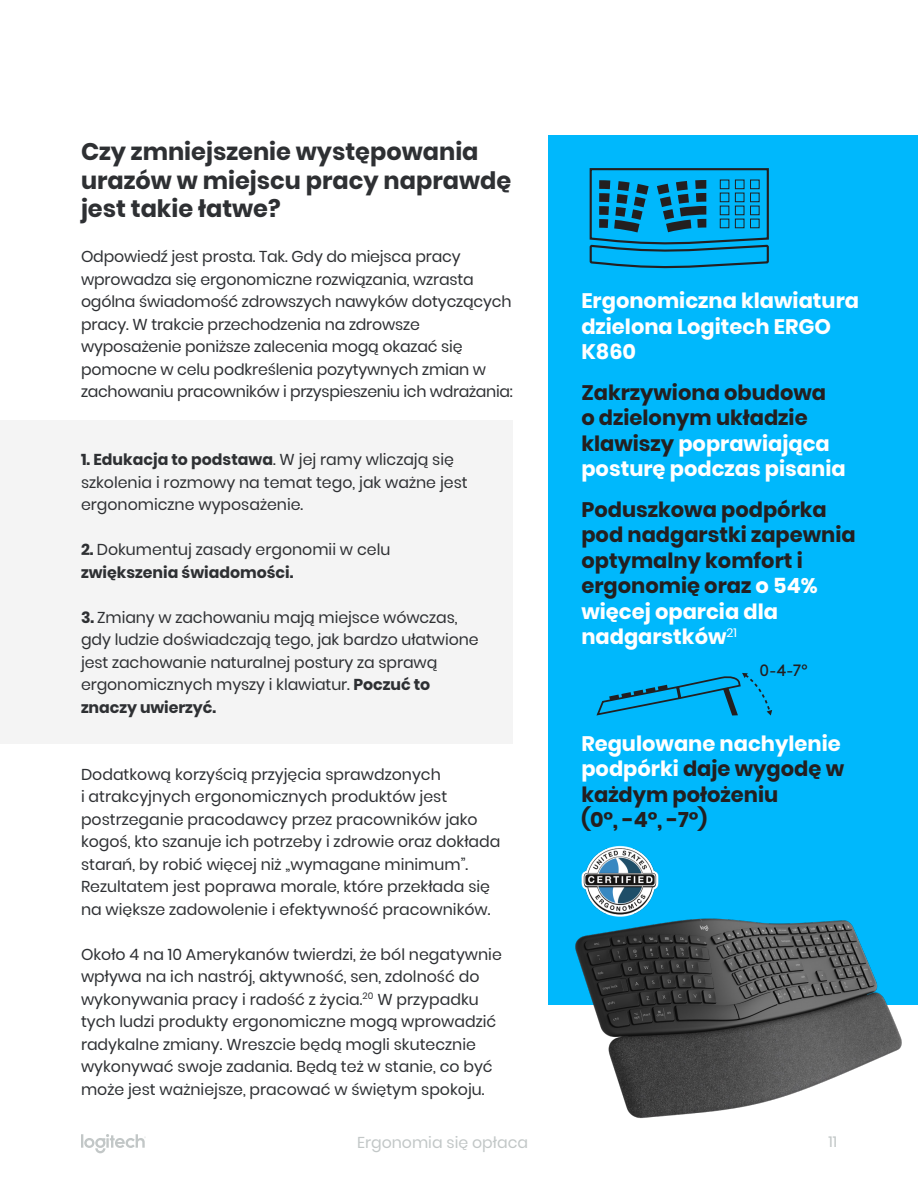
<style>
.page{position:relative;width:918px;height:1188px;background:#fff}
.page>*{position:absolute;margin:0;border:0;box-sizing:border-box;transform-origin:0 0}
.t1{font:700 24px/28.5px "Poppins";color:#2e3033}
.t2{font:700 21px/25.5px "Poppins";color:#231f20}
.t3{font:700 21px/25.5px "Poppins";color:#fff}
.t4{font:16.35px "Brown Pro Regular Alt";color:#231f20}
.t5{font:15.75px/22.5px "Poppins";color:#2e3033}
.t6{font:15.75px "Poppins";color:#c2c7c7}
.t7{font:15px "Poppins";color:#c2c7c7}
.s1{font-weight:700}
.s2{color:#fff}
</style>
<div class="page">
<svg style="left:81px;top:1134px;width:65px;height:19px"></svg>
<div style="left:0;top:420px;width:513px;height:324px;background:#f4f4f4"></div>
<div style="left:548px;top:135px;width:370px;height:869px;background:#00b8fc"></div>
<svg style="left:589px;top:168px;width:180px;height:101px"></svg>
<svg style="left:596px;top:673px;width:176px;height:43px"></svg>
<img style="left:581px;top:845px;width:78px;height:55px">
<img style="left:555px;top:900px;width:363px;height:219px">
<p class="t1" style="left:81px;top:138px;width:432px">Czy zmniejszenie występowania urazów w miejscu pracy naprawdę jest takie łatwe?</p>
<p class="t5" style="left:81px;top:246px;width:434px">Odpowiedź jest prosta. Tak. Gdy do miejsca pracy wprowadza się ergonomiczne rozwiązania, wzrasta ogólna świadomość zdrowszych nawyków dotyczących pracy. W trakcie przechodzenia na zdrowsze wyposażenie poniższe zalecenia mogą okazać się pomocne w celu podkreślenia pozytywnych zmian w zachowaniu pracowników i przyspieszeniu ich wdrażania:</p>
<p class="t5" style="left:81px;top:449px;width:388px"><span class="s1">1. Edukacja to podstawa</span>. W jej ramy wliczają się szkolenia i rozmowy na temat tego, jak ważne jest ergonomiczne wyposażenie.</p>
<p class="t5" style="left:81px;top:539px;width:311px"><span class="s1">2.</span> Dokumentuj zasady ergonomii w celu <span class="s1">zwiększenia świadomości.</span></p>
<p class="t5" style="left:81px;top:606px;width:399px"><span class="s1">3.</span> Zmiany w zachowaniu mają miejsce wówczas, gdy ludzie doświadczają tego, jak bardzo ułatwione jest zachowanie naturalnej postury za sprawą ergonomicznych myszy i klawiatur. <span class="s1">Poczuć to znaczy uwierzyć.</span></p>
<p class="t5" style="left:81px;top:763px;width:421px">Dodatkową korzyścią przyjęcia sprawdzonych<br>i atrakcyjnych ergonomicznych produktów jest postrzeganie pracodawcy przez pracowników jako kogoś, kto szanuje ich potrzeby i zdrowie oraz dokłada starań, by robić więcej niż „wymagane minimum”.<br>Rezultatem jest poprawa morale, które przekłada się na większe zadowolenie i efektywność pracowników.</p>
<p class="t5" style="left:81px;top:943px;width:422px">Około 4 na 10 Amerykanów twierdzi, że ból negatywnie wpływa na ich nastrój, aktywność, sen, zdolność do wykonywania pracy i radość z życia.<sup>20</sup> W przypadku tych ludzi produkty ergonomiczne mogą wprowadzić radykalne zmiany. Wreszcie będą mogli skutecznie wykonywać swoje zadania. Będą też w stanie, co być może jest ważniejsze, pracować w świętym spokoju.</p>
<p class="t3" style="left:581px;top:288px;width:279px">Ergonomiczna klawiatura dzielona Logitech ERGO<br>K860</p>
<p class="t2" style="left:581px;top:380px;width:266px">Zakrzywiona obudowa<br>o dzielonym układzie klawiszy <span class="s2">poprawiająca posturę podczas pisania</span></p>
<p class="t2" style="left:581px;top:497px;width:276px">Poduszkowa podpórka pod nadgarstki zapewnia optymalny komfort i ergonomię oraz <span class="s2">o 54% więcej oparcia dla nadgarstków</span><sup>21</sup></p>
<p class="t4" style="left:760px;top:658px;width:50px">0-4-7º</p>
<p class="t2" style="left:581px;top:731px;width:264px"><span class="s2">Regulowane nachylenie podpórki</span> daje wygodę w każdym położeniu<br>(0°, -4°, -7°)</p>
<p class="t6" style="left:357px;top:1134px;width:173px">Ergonomia się opłaca</p>
<p class="t7" style="left:828px;top:1134px;width:10px">11</p>
</div>
